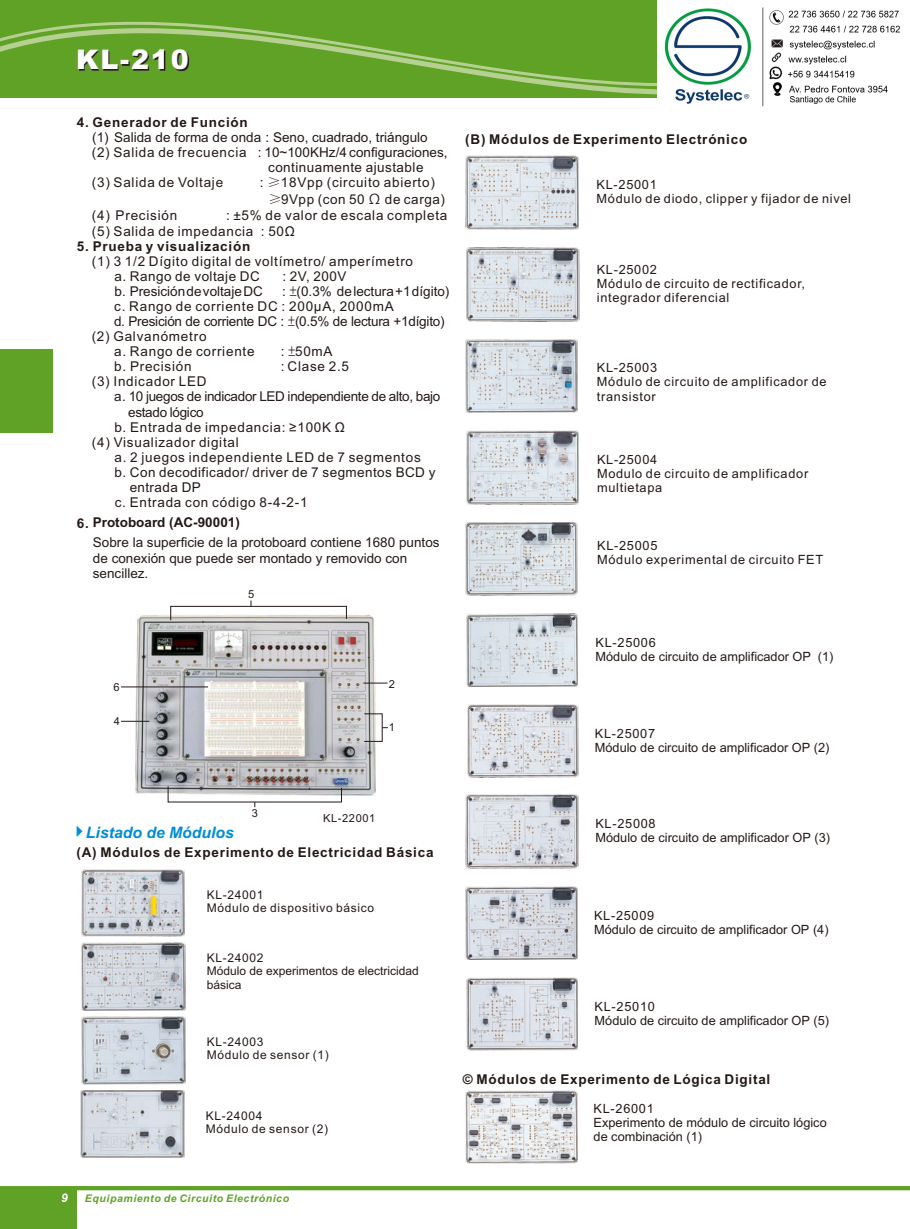
<style>
.page{position:relative;width:910px;height:1229px;background:#fff}
.page>*{position:absolute;margin:0;border:0;box-sizing:border-box;transform-origin:0 0}
.t1{font:900 27px "Arial";color:#fff}
.t2{font:italic 700 15.75px "Arial";color:#008cd6}
.t3{font:13.5px/15.1px "Arial";letter-spacing:.055em;color:#231916}
.t4{font:13.5px/15.1px "Arial";color:#231916}
.t5{font:700 13.5px "Arial";letter-spacing:.055em;color:#231916}
.t6{font:13.5px "Arial";letter-spacing:.035em;color:#231916}
.t7{font:13.5px "Arial";letter-spacing:-.02em;color:#231916}
.t8{font:13.5px "Arial";letter-spacing:-.015em;color:#231916}
.t9{font:700 13.5px "Arial";color:#231916}
.t10{font:12.75px/14.2px "Arial";color:#231916}
.t11{font:12.75px/14.2px "Arial";letter-spacing:.055em;color:#231916}
.t12{font:12px/13.4px "Arial";letter-spacing:.055em;color:#231916}
.t13{font:12px/13.4px "Arial";color:#231916}
.t14{font:italic 700 12px "Arial";color:#fff}
.t15{font:11.1px "Arial";letter-spacing:.055em;color:#231916}
.t16{font:italic 700 10.5px "Arial";letter-spacing:.055em;color:#5fa225}
.s1{font-family:"Sim Sun"}
.s2{font-family:"Koz Go Pro"}
.s3{font-family:"Ming Li U"}
</style>
<div class="page">
<img style="left:81px;top:869px;width:103px;height:67px">
<img style="left:81px;top:943px;width:104px;height:68px">
<img style="left:82px;top:1016px;width:104px;height:68px">
<img style="left:80px;top:1090px;width:104px;height:68px">
<img style="left:466px;top:156px;width:113px;height:73px">
<img style="left:466px;top:247px;width:114px;height:74px">
<img style="left:465px;top:339px;width:112px;height:74px">
<img style="left:466px;top:431px;width:113px;height:73px">
<img style="left:466px;top:613px;width:112px;height:74px">
<img style="left:468px;top:705px;width:111px;height:72px">
<img style="left:465px;top:795px;width:114px;height:73px">
<img style="left:465px;top:522px;width:112px;height:74px">
<img style="left:465px;top:886px;width:113px;height:74px">
<div style="left:0;top:0;width:910px;height:98px;background:#5fa225"></div>
<svg style="left:49px;top:22px;width:188px;height:6px"></svg>
<svg style="left:0;top:28px;width:657px;height:67px"></svg>
<img style="left:136px;top:614px;width:240px;height:182px">
<svg style="left:363px;top:683px;width:25px;height:1px"></svg>
<svg style="left:121px;top:721px;width:28px;height:1px"></svg>
<svg style="left:170px;top:601px;width:177px;height:20px"></svg>
<svg style="left:168px;top:786px;width:174px;height:21px"></svg>
<hr style="left:121px;top:687px;width:87px;height:1px;background:#231916">
<div style="left:0;top:349px;width:52px;height:84px;background:#5fa225"></div>
<hr style="left:0;top:1186px;width:910px;height:4px;background:#5fa225">
<div style="left:0;top:1188px;width:77px;height:41px;background:#5fa225"></div>
<img style="left:466px;top:978px;width:112px;height:73px">
<img style="left:465px;top:1090px;width:113px;height:74px">
<img style="left:657px;top:0;width:253px;height:107px">
<h1 class="t1" style="left:76px;top:50px;width:114px">KL-210</h1>
<p class="t5" style="left:77px;top:117px;width:173px">4. Generador de Función</p>
<p class="t4" style="left:92px;top:131px;width:337px">(1) Salida de forma de onda Seno, cuadrado, triángulo</p>
<p class="t4" style="left:92px;top:146px;width:357px">(2) Salida de frecuencia : 10~100KHz/4 configuraciones,</p>
<p class="t6" style="left:268px;top:162px;width:157px">continuamente ajustable</p>
<p class="t3" style="left:92px;top:176px;width:133px">(3) Salida de Voltaje</p>
<p class="t3" style="left:268px;top:175px;width:178px;line-height:16.5px;text-indent:-8px">: <span class="s1">≥</span>18Vpp (circuito abierto) <span class="s1">≥</span>9Vpp (con 50 <span class="s2">Ω</span> de carga)</p>
<p class="t3" style="left:92px;top:209px;width:87px">(4) Precisión</p>
<p class="t6" style="left:266px;top:132px;width:5px">:</p>
<p class="t3" style="left:92px;top:209px;width:357px;text-indent:134px">: ±5% de valor de escala completa (5) Salida de impedancia : 50Ω</p>
<p class="t5" style="left:77px;top:241px;width:175px">5. Prueba y visualización</p>
<p class="t3" style="left:115px;top:255px;width:300px;text-indent:-23px">(1) 3 1/2 Dígito digital de voltímetro/ amperímetro a. Rango de voltaje DC</p>
<p class="t6" style="left:282px;top:271px;width:66px">: 2V, 200V</p>
<p class="t4" style="left:115px;top:285px;width:150px">b. Presición de voltaje DC</p>
<p class="t4" style="left:282px;top:285px;width:169px">: <span class="s3">±</span>(0.3% de lectura +1 dígito)</p>
<p class="t3" style="left:114px;top:300px;width:281px">c. Rango de corriente DC : 200µA, 2000mA</p>
<p class="t8" style="left:114px;top:316px;width:332px">d. Presición de corriente DC : <span class="s3">±</span>(0.5% de lectura +1dígito)</p>
<p class="t3" style="left:92px;top:330px;width:116px">(2) Galvanómetro</p>
<p class="t3" style="left:114px;top:345px;width:142px">a. Rango de corriente</p>
<p class="t6" style="left:281px;top:346px;width:53px">: <span class="s3">±</span>50mA</p>
<p class="t3" style="left:114px;top:360px;width:79px">b. Precisión</p>
<p class="t6" style="left:281px;top:361px;width:70px">: Clase 2.5</p>
<p class="t3" style="left:92px;top:375px;width:116px">(3) Indicador LED</p>
<p class="t7" style="left:114px;top:392px;width:328px">a. 10 juegos de indicador LED independiente de alto, bajo</p>
<p class="t7" style="left:128px;top:407px;width:77px">estado lógico</p>
<p class="t3" style="left:114px;top:421px;width:232px">b. Entrada de impedancia: ≥100K Ω</p>
<p class="t3" style="left:92px;top:436px;width:148px">(4) Visualizador digital</p>
<p class="t3" style="left:114px;top:451px;width:308px">a. 2 juegos independiente LED de 7 segmentos</p>
<p class="t6" style="left:115px;top:467px;width:322px">b. Con decodificador/ driver de 7 segmentos BCD y</p>
<p class="t6" style="left:130px;top:482px;width:73px">entrada DP</p>
<p class="t3" style="left:115px;top:496px;width:194px">c. Entrada con código 8-4-2-1</p>
<p class="t9" style="left:77px;top:518px;width:165px">6. Protoboard (AC-90001)</p>
<p class="t4" style="left:93px;top:536px;width:348px">Sobre la superficie de la protoboard contiene 1680 puntos de conexión que puede ser montado y removido con sencillez.</p>
<p class="t15" style="left:114px;top:683px;width:8px">6</p>
<p class="t15" style="left:114px;top:717px;width:8px">4</p>
<p class="t15" style="left:248px;top:590px;width:8px">5</p>
<p class="t15" style="left:389px;top:680px;width:8px">2</p>
<p class="t15" style="left:389px;top:723px;width:8px">1</p>
<p class="t5" style="left:465px;top:134px;width:284px">(B) Módulos de Experimento Electrónico</p>
<p class="t11" style="left:597px;top:179px;width:256px">KL-25001<br>Módulo de diodo, clipper y fijador de nivel</p>
<p class="t11" style="left:597px;top:263px;width:210px">KL-25002<br>Módulo de circuito de rectificador, integrador diferencial</p>
<p class="t11" style="left:597px;top:362px;width:231px">KL-25003<br>Módulo de circuito de amplificador de transistor</p>
<p class="t11" style="left:597px;top:453px;width:213px">KL-25004<br>Modulo de circuito de amplificador multietapa</p>
<p class="t11" style="left:597px;top:539px;width:228px">KL-25005<br>Módulo experimental de circuito FET</p>
<p class="t10" style="left:596px;top:636px;width:239px">KL-25006<br>Módulo de circuito de amplificador OP (1)</p>
<p class="t10" style="left:595px;top:727px;width:236px">KL-25007<br>Módulo de circuito de amplificador OP (2)</p>
<p class="t2" style="left:86px;top:826px;width:149px">Listado de Módulos</p>
<p class="t15" style="left:252px;top:809px;width:8px">3</p>
<p class="t15" style="left:323px;top:814px;width:54px">KL-22001</p>
<p class="t5" style="left:76px;top:847px;width:359px">(A) Módulos de Experimento de Electricidad Básica</p>
<p class="t12" style="left:207px;top:889px;width:169px">KL-24001<br>Módulo de dispositivo básico</p>
<p class="t13" style="left:207px;top:952px;width:214px">KL-24002<br>Módulo de experimentos de electricidad básica</p>
<p class="t12" style="left:207px;top:1036px;width:124px">KL-24003<br>Módulo de sensor (1)</p>
<p class="t12" style="left:206px;top:1110px;width:124px">KL-24004<br>Módulo de sensor (2)</p>
<p class="t14" style="left:61px;top:1193px;width:8px">9</p>
<p class="t16" style="left:85px;top:1194px;width:206px">Equipamiento de Circuito Electrónico</p>
<p class="t10" style="left:595px;top:818px;width:236px">KL-25008<br>Módulo de circuito de amplificador OP (3)</p>
<p class="t10" style="left:594px;top:909px;width:236px">KL-25009<br>Módulo de circuito de amplificador OP (4)</p>
<p class="t10" style="left:595px;top:1000px;width:236px">KL-25010<br>Módulo de circuito de amplificador OP (5)</p>
<p class="t5" style="left:463px;top:1074px;width:309px">© Módulos de Experimento de Lógica Digital</p>
<p class="t10" style="left:594px;top:1102px;width:235px">KL-26001<br>Experimento de módulo de circuito lógico de combinación (1)</p>
</div>
